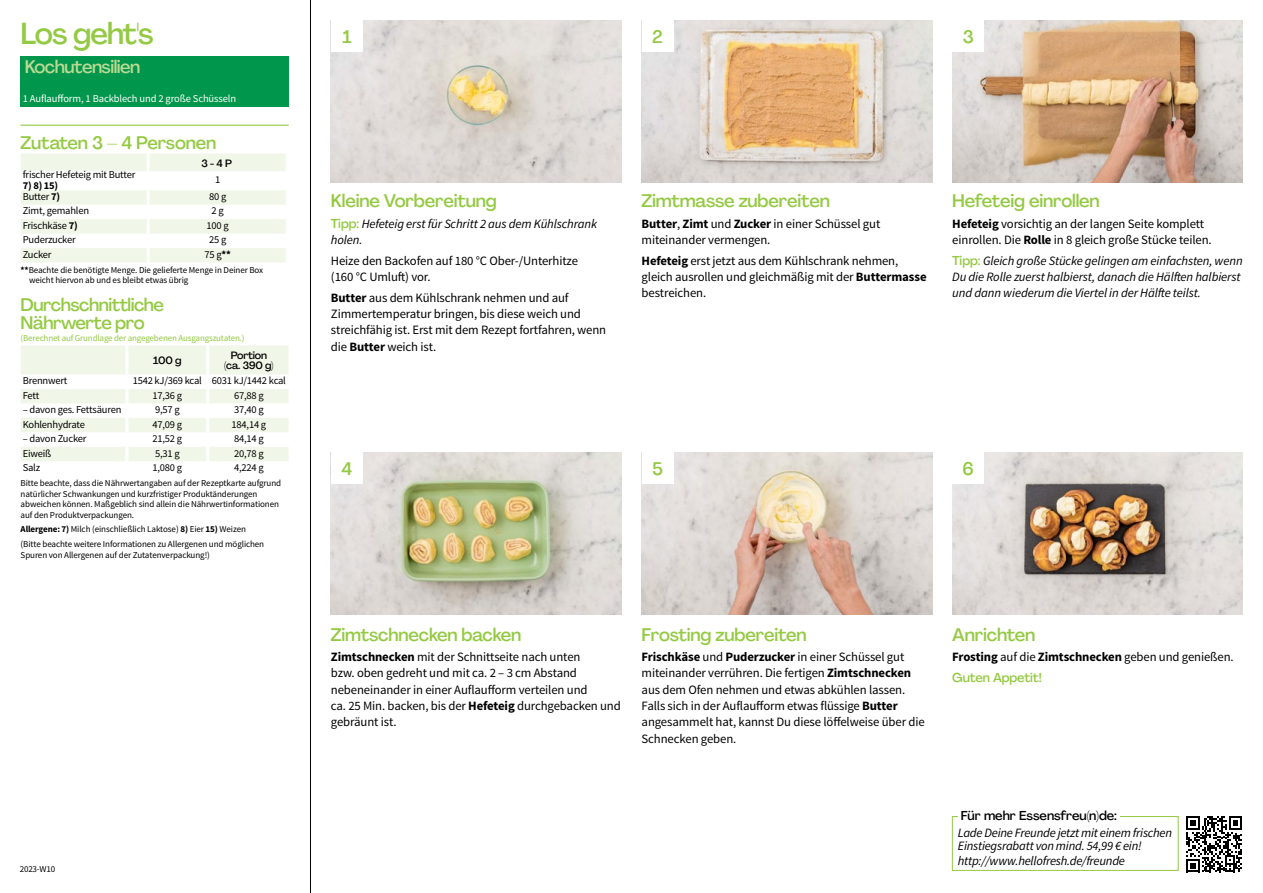
<style>
.page{position:relative;width:1263px;height:893px;background:#fff}
.page>*{position:absolute;margin:0;border:0;box-sizing:border-box;transform-origin:0 0}
.t1{font:500 30px "Agrandir";letter-spacing:-.03em;color:#94c942}
.t2{font:500 18px "Agrandir";letter-spacing:-.01em;color:#94c942}
.t3{font:500 18px/18px "Agrandir";letter-spacing:-.03em;color:#94c942}
.t4{font:500 18px "Agrandir";letter-spacing:-.03em;color:#bbdb92}
.t5{font:12.75px/16.4px "Source Sans Pro";letter-spacing:-.01em;color:#000}
.t6{font:italic 12.75px/16.4px "Source Sans Pro";letter-spacing:-.01em;color:#000}
.t7{font:500 12.75px "Agrandir";color:#000}
.t8{font:500 12.75px "Agrandir";letter-spacing:-.01em;color:#94c942}
.t9{font:10.5px "Source Sans Pro";letter-spacing:-.02em;color:#000}
.t10{font:10.5px "Source Sans Pro";letter-spacing:-.01em;color:#fff}
.t11{font:500 10.5px/10.2px "Agrandir";letter-spacing:-.02em;color:#000;text-align:center}
.t12{font:700 10.5px "Source Sans Pro";color:#000}
.t13{font:9px/10.5px "Source Sans Pro";letter-spacing:-.01em;color:#000}
.t14{font:9px "Source Sans Pro";letter-spacing:-.02em;color:#94c942}
.s1{font-weight:700}
.s2{font-family:"Agrandir";font-weight:500;font-style:normal;color:#94c942}
</style>
<div class="page">
<hr style="left:310px;top:0;width:1px;height:893px;background:#000">
<img style="left:952px;top:452px;width:291px;height:162px">
<img style="left:642px;top:452px;width:290px;height:162px">
<img style="left:331px;top:452px;width:290px;height:162px">
<img style="left:952px;top:20px;width:291px;height:162px">
<img style="left:642px;top:20px;width:290px;height:162px">
<img style="left:331px;top:20px;width:290px;height:162px">
<hr style="left:21px;top:125px;width:268px;height:1px;background:#94c942">
<div style="left:21px;top:153px;width:265px;height:18px;background:#f1f7e8"></div>
<svg style="left:21px;top:190px;width:265px;height:73px"></svg>
<hr style="left:147px;top:153px;width:3px;height:18px;background:#fff">
<hr style="left:147px;top:190px;width:3px;height:15px;background:#fff">
<hr style="left:147px;top:205px;width:3px;height:14px;background:#fff">
<hr style="left:147px;top:219px;width:3px;height:15px;background:#fff">
<hr style="left:147px;top:234px;width:3px;height:14px;background:#fff">
<hr style="left:147px;top:248px;width:3px;height:15px;background:#fff">
<svg style="left:21px;top:345px;width:267px;height:116px"></svg>
<hr style="left:125px;top:345px;width:3px;height:29px;background:#fff">
<hr style="left:125px;top:374px;width:3px;height:15px;background:#fff">
<hr style="left:125px;top:389px;width:3px;height:14px;background:#fff">
<hr style="left:125px;top:403px;width:3px;height:15px;background:#fff">
<hr style="left:125px;top:418px;width:3px;height:14px;background:#fff">
<hr style="left:125px;top:432px;width:3px;height:15px;background:#fff">
<hr style="left:125px;top:447px;width:3px;height:14px;background:#fff">
<hr style="left:206px;top:345px;width:3px;height:29px;background:#fff">
<hr style="left:206px;top:374px;width:3px;height:15px;background:#fff">
<hr style="left:206px;top:389px;width:3px;height:14px;background:#fff">
<hr style="left:206px;top:403px;width:3px;height:15px;background:#fff">
<hr style="left:206px;top:418px;width:3px;height:14px;background:#fff">
<hr style="left:206px;top:432px;width:3px;height:15px;background:#fff">
<hr style="left:206px;top:447px;width:3px;height:14px;background:#fff">
<div style="left:21px;top:56px;width:268px;height:51px;background:#00964c"></div>
<div style="left:952px;top:816px;width:226px;height:55px;border:1px solid #94c942"></div>
<div style="left:958px;top:808px;width:162px;height:15px;background:#fff"></div>
<svg style="left:1186px;top:816px;width:56px;height:56px"></svg>
<div style="left:331px;top:20px;width:32px;height:32px;background:#fff"></div>
<div style="left:642px;top:20px;width:31px;height:32px;background:#fff"></div>
<div style="left:952px;top:20px;width:32px;height:32px;background:#fff"></div>
<div style="left:331px;top:452px;width:32px;height:32px;background:#fff"></div>
<div style="left:642px;top:452px;width:31px;height:32px;background:#fff"></div>
<div style="left:952px;top:452px;width:32px;height:32px;background:#fff"></div>
<h1 class="t1" style="left:21px;top:15px;width:134px">Los geht's</h1>
<h2 class="t4" style="left:25px;top:56px;width:117px">Kochutensilien</h2>
<p class="t10" style="left:23px;top:92px;width:215px">1 Auflaufform, 1 Backblech und 2 große Schüsseln</p>
<h2 class="t2" style="left:21px;top:132px;width:197px">Zutaten 3 – 4 Personen</h2>
<p class="t11" style="left:201px;top:158px;width:32px">3 - 4 P</p>
<p class="t9" style="left:23px;top:168px;width:114px">frischer Hefeteig mit Butter</p>
<p class="t12" style="left:23px;top:178px;width:37px">7) 8) 15)</p>
<p class="t9" style="left:215px;top:173px;width:7px">1</p>
<p class="t9" style="left:23px;top:190px;width:39px">Butter <span class="s1">7)</span></p>
<p class="t9" style="left:209px;top:190px;width:19px">80 g</p>
<p class="t9" style="left:23px;top:204px;width:68px">Zimt, gemahlen</p>
<p class="t9" style="left:212px;top:204px;width:14px">2 g</p>
<p class="t9" style="left:23px;top:219px;width:56px">Frischkäse <span class="s1">7)</span></p>
<p class="t9" style="left:207px;top:219px;width:24px">100 g</p>
<p class="t9" style="left:23px;top:233px;width:54px">Puderzucker</p>
<p class="t9" style="left:209px;top:233px;width:19px">25 g</p>
<p class="t9" style="left:23px;top:248px;width:30px">Zucker</p>
<p class="t9" style="left:205px;top:248px;width:28px">75 g<span class="s1">**</span></p>
<p class="t13" style="left:29px;top:264px;width:236px;text-indent:-8px"><span class="s1">**</span>Beachte die benötigte Menge. Die gelieferte Menge in Deiner Box weicht hiervon ab und es bleibt etwas übrig</p>
<h2 class="t3" style="left:21px;top:296px;width:145px">Durchschnittliche<br>Nährwerte pro</h2>
<p class="t14" style="left:21px;top:332px;width:226px">(Berechnet auf Grundlage der angegebenen Ausgangszutaten.)</p>
<p class="t11" style="left:153px;top:355px;width:30px">100 g</p>
<p class="t11" style="left:224px;top:350px;width:51px">Portion (ca. 390 g)</p>
<p class="t9" style="left:23px;top:374px;width:46px">Brennwert</p>
<p class="t9" style="left:133px;top:374px;width:155px">1542 kJ/369 kcal 6031 kJ/1442 kcal</p>
<p class="t9" style="left:23px;top:389px;width:18px">Fett</p>
<p class="t9" style="left:153px;top:389px;width:31px">17,36 g</p>
<p class="t9" style="left:234px;top:389px;width:31px">67,88 g</p>
<p class="t9" style="left:23px;top:403px;width:100px">– davon ges. Fettsäuren</p>
<p class="t9" style="left:155px;top:403px;width:26px">9,57 g</p>
<p class="t9" style="left:234px;top:403px;width:31px">37,40 g</p>
<p class="t9" style="left:23px;top:418px;width:64px">Kohlenhydrate</p>
<p class="t9" style="left:153px;top:418px;width:31px">47,09 g</p>
<p class="t9" style="left:232px;top:418px;width:36px">184,14 g</p>
<p class="t9" style="left:23px;top:432px;width:65px">– davon Zucker</p>
<p class="t9" style="left:153px;top:432px;width:31px">21,52 g</p>
<p class="t9" style="left:234px;top:432px;width:31px">84,14 g</p>
<p class="t9" style="left:23px;top:447px;width:30px">Eiweiß</p>
<p class="t9" style="left:155px;top:447px;width:26px">5,31 g</p>
<p class="t9" style="left:234px;top:447px;width:31px">20,78 g</p>
<p class="t9" style="left:23px;top:461px;width:19px">Salz</p>
<p class="t9" style="left:153px;top:461px;width:31px">1,080 g</p>
<p class="t9" style="left:234px;top:461px;width:31px">4,224 g</p>
<p class="t13" style="left:21px;top:478px;width:262px">Bitte beachte, dass die Nährwertangaben auf der Rezeptkarte aufgrund natürlicher Schwankungen und kurzfristiger Produktänderungen abweichen können. Maßgeblich sind allein die Nährwertinformationen auf den Produktverpackungen.</p>
<p class="t13" style="left:21px;top:522px;width:245px;line-height:14.7px"><span class="s1">Allergene: 7)</span> Milch (einschließlich Laktose) <span class="s1">8)</span> Eier <span class="s1">15)</span> Weizen (Bitte beachte weitere Informationen zu Allergenen und möglichen</p>
<p class="t13" style="left:21px;top:550px;width:191px">Spuren von Allergenen auf der Zutatenverpackung!)</p>
<p class="t13" style="left:20px;top:863px;width:37px">2023-W10</p>
<h2 class="t2" style="left:342px;top:26px;width:11px">1</h2>
<h2 class="t2" style="left:652px;top:25px;width:12px">2</h2>
<h2 class="t2" style="left:963px;top:25px;width:13px">3</h2>
<h2 class="t2" style="left:331px;top:190px;width:167px">Kleine Vorbereitung</h2>
<p class="t6" style="left:331px;top:216px;width:268px"><span class="s2">Tipp:</span> Hefeteig erst für Schritt 2 aus dem Kühlschrank holen.</p>
<p class="t5" style="left:331px;top:253px;width:249px">Heize den Backofen auf 180 °C Ober-/Unterhitze (160 °C Umluft) vor.</p>
<p class="t5" style="left:331px;top:290px;width:277px"><span class="s1">Butter</span> aus dem Kühlschrank nehmen und auf Zimmertemperatur bringen, bis diese weich und streichfähig ist. Erst mit dem Rezept fortfahren, wenn die <span class="s1">Butter</span> weich ist.</p>
<h2 class="t2" style="left:642px;top:190px;width:190px">Zimtmasse zubereiten</h2>
<p class="t5" style="left:642px;top:216px;width:240px"><span class="s1">Butter</span>, <span class="s1">Zimt</span> und <span class="s1">Zucker</span> in einer Schüssel gut miteinander vermengen.</p>
<p class="t5" style="left:642px;top:253px;width:286px"><span class="s1">Hefeteig</span> erst jetzt aus dem Kühlschrank nehmen, gleich ausrollen und gleichmäßig mit der <span class="s1">Buttermasse </span>bestreichen.</p>
<h2 class="t2" style="left:952px;top:190px;width:149px">Hefeteig einrollen</h2>
<p class="t5" style="left:952px;top:216px;width:261px"><span class="s1">Hefeteig</span> vorsichtig an der langen Seite komplett einrollen. Die <span class="s1">Rolle</span> in 8 gleich große Stücke teilen.</p>
<p class="t6" style="left:952px;top:252px;width:292px"><span class="s2">Tipp:</span> Gleich große Stücke gelingen am einfachsten, wenn<br>Du die Rolle zuerst halbierst, danach die Hälften halbierst und dann wiederum die Viertel in der Hälfte teilst.</p>
<h2 class="t2" style="left:341px;top:458px;width:12px">4</h2>
<h2 class="t2" style="left:652px;top:458px;width:12px">5</h2>
<h2 class="t2" style="left:962px;top:458px;width:13px">6</h2>
<h2 class="t2" style="left:331px;top:623px;width:192px">Zimtschnecken backen</h2>
<p class="t5" style="left:331px;top:649px;width:291px"><span class="s1">Zimtschnecken</span> mit der Schnittseite nach unten<br>bzw. oben gedreht und mit ca. 2 – 3 cm Abstand nebeneinander in einer Auflaufform verteilen und<br>ca. 25 Min. backen, bis der <span class="s1">Hefeteig</span> durchgebacken und gebräunt ist.</p>
<h2 class="t2" style="left:642px;top:623px;width:167px">Frosting zubereiten</h2>
<p class="t5" style="left:642px;top:649px;width:285px"><span class="s1">Frischkäse</span> und <span class="s1">Puderzucker</span> in einer Schüssel gut miteinander verrühren. Die fertigen <span class="s1">Zimtschnecken </span>aus dem Ofen nehmen und etwas abkühlen lassen.<br>Falls sich in der Auflaufform etwas flüssige <span class="s1">Butter </span>angesammelt hat, kannst Du diese löffelweise über die Schnecken geben.</p>
<h2 class="t2" style="left:952px;top:623px;width:85px">Anrichten</h2>
<p class="t5" style="left:952px;top:649px;width:283px"><span class="s1">Frosting</span> auf die <span class="s1">Zimtschnecken</span> geben und genießen.</p>
<p class="t8" style="left:952px;top:669px;width:91px">Guten Appetit!</p>
<p class="t7" style="left:961px;top:807px;width:157px">Für mehr Essensfreu(n)de:</p>
<p class="t6" style="left:958px;top:825px;width:216px;line-height:13.8px">Lade Deine Freunde jetzt mit einem frischen<br>Einstiegsrabatt von mind. 54,99 € ein!</p>
<p class="t6" style="left:958px;top:853px;width:169px">http://www.hellofresh.de/freunde</p>
</div>
